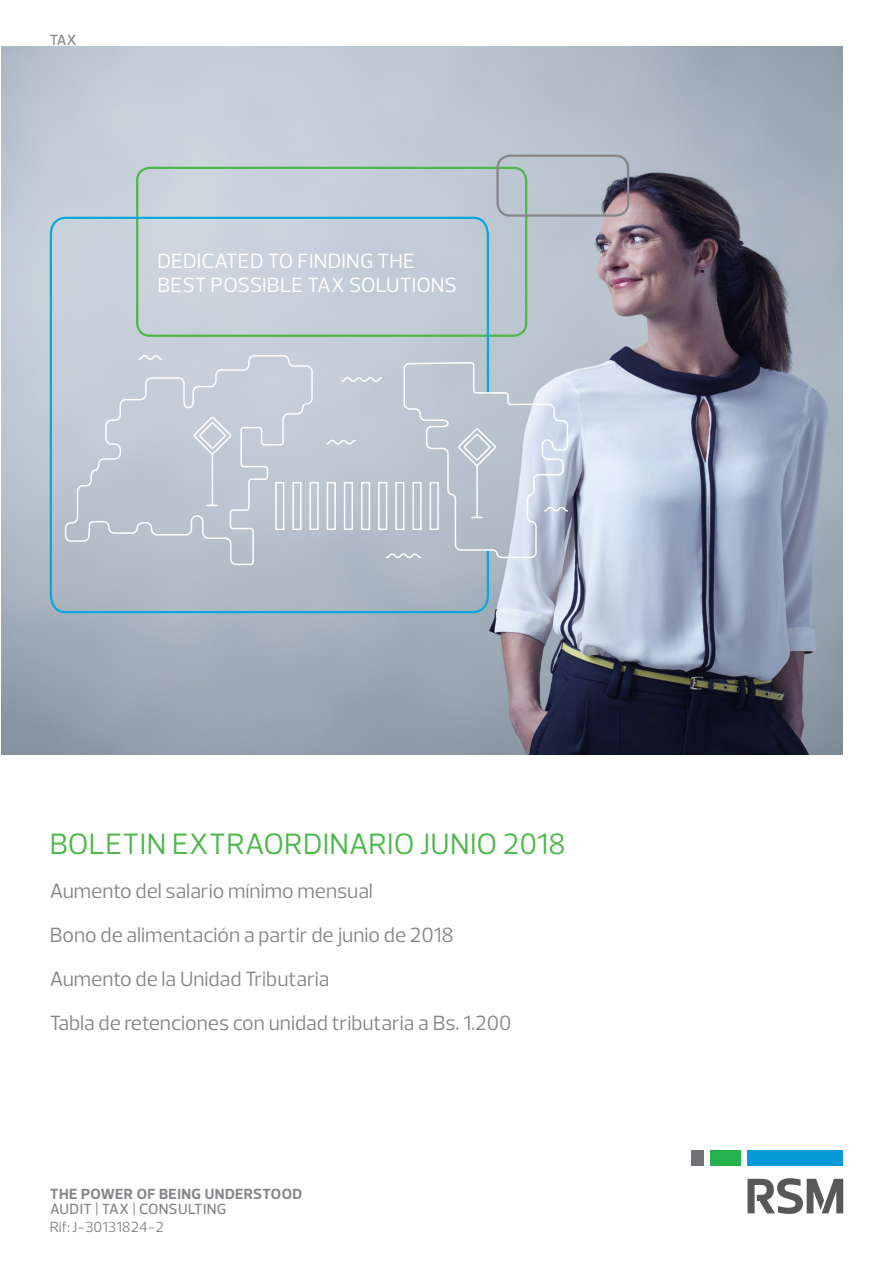
<style>
.page{position:relative;width:893px;height:1263px;background:#fff}
.page>*{position:absolute;margin:0;border:0;box-sizing:border-box;transform-origin:0 0}
.Cover_heading{font:30px "Prelo";letter-spacing:.015em;color:#4cb848}
.Cover_description{font:21px "Prelo";color:#848689}
.Issues_based_thought{font:21px/24px "Prelo";color:#fff}
.Power_of_being_under{font:700 15px "Prelo";letter-spacing:.03em;color:#848689}
.Power_of_being_under-2{font:500 15px "Prelo";letter-spacing:.02em;color:#848689}
.Power_of_being_under-3{font:15px "Prelo";color:#848689}
.Division_tagline{font:500 15px "Prelo";color:#848689}
</style>
<div class="page">
<img style="left:1px;top:47px;width:841px;height:707px">
<div style="left:747px;top:1150px;width:96px;height:16px;background:#069ad9"></div>
<div style="left:691px;top:1150px;width:12px;height:16px;background:#717275"></div>
<div style="left:710px;top:1150px;width:31px;height:16px;background:#23b24b"></div>
<svg style="left:747px;top:1178px;width:96px;height:36px"></svg>
<div style="left:136px;top:167px;width:391px;height:170px;border:2px solid #4cb848;border-radius:13px"></div>
<div style="left:496px;top:155px;width:133px;height:62px;border:2px solid #848689;border-radius:13px"></div>
<svg style="left:49px;top:216px;width:441px;height:398px;background:#b9c7d2"></svg>
<svg style="left:64px;top:354px;width:505px;height:212px;background:#bdc6d0"></svg>
<svg style="left:137px;top:354px;width:432px;height:205px;background:#c0cad4"></svg>
<p class="Division_tagline" style="left:50px;top:31px;width:28px">TAX</p>
<p class="Issues_based_thought" style="left:157px;top:249px;width:301px">DEDICATED TO FINDING THE<br>BEST POSSIBLE TAX SOLUTIONS</p>
<p class="Cover_heading" style="left:50px;top:826px;width:517px">BOLETIN EXTRAORDINARIO JUNIO 2018</p>
<p class="Cover_description" style="left:50px;top:878px;width:325px">Aumento del salario mínimo mensual</p>
<p class="Cover_description" style="left:50px;top:922px;width:406px">Bono de alimentación a partir de junio de 2018</p>
<p class="Cover_description" style="left:50px;top:966px;width:281px">Aumento de la Unidad Tributaria</p>
<p class="Cover_description" style="left:50px;top:1010px;width:463px">Tabla de retenciones con unidad tributaria a Bs. 1.200</p>
<p class="Power_of_being_under" style="left:50px;top:1185px;width:253px">THE POWER OF BEING UNDERSTOOD</p>
<p class="Power_of_being_under-2" style="left:50px;top:1200px;width:178px">AUDIT | TAX | CONSULTING</p>
<p class="Power_of_being_under-3" style="left:50px;top:1218px;width:115px">Rif: J-30131824-2</p>
</div>
